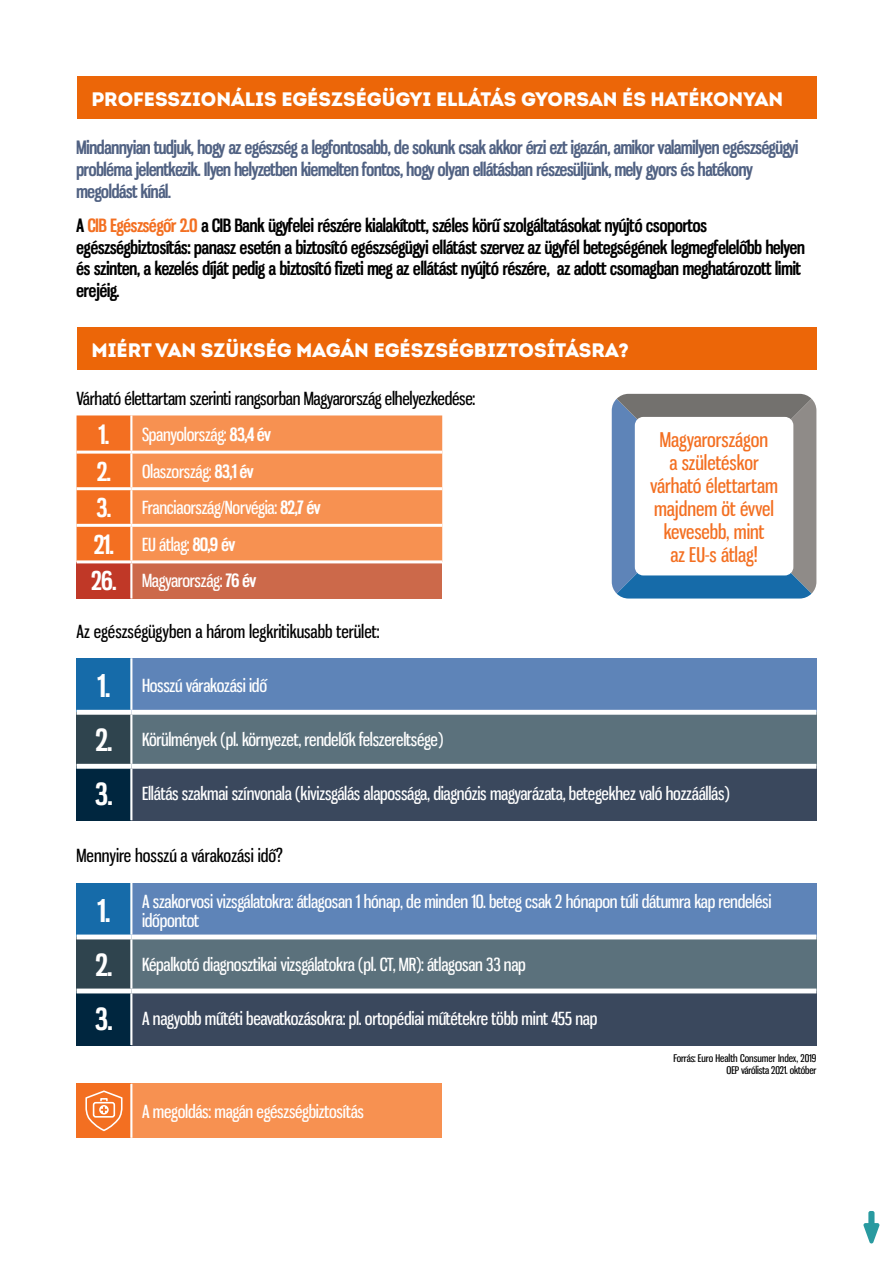
<style>
.page{position:relative;width:893px;height:1263px;background:#fff}
.page>*{position:absolute;margin:0;border:0;box-sizing:border-box;transform-origin:0 0}
.t1{font:700 30px "Gnuolane";color:#fff}
.t2{font:20.25px/23.1px "Gnuolane Rg";color:#f36f21;text-align:center}
.t3{font:900 19.5px "Intro";color:#fff}
.t4{font:18px/18.6px "Gnuolane Rg";letter-spacing:-.015em;color:#fff}
.t5{font:700 18px/21.6px "Gnuolane";color:#000}
.t6{font:700 18px/21.6px "Gnuolane";letter-spacing:-.01em;color:#516283}
.t7{font:18px "Gnuolane Rg";letter-spacing:-.01em;color:#000}
.t8{font:10.5px/12px "Gnuolane Rg";letter-spacing:-.015em;color:#000;text-align:right}
.s1{color:#f36f21}
.s2{font-family:"Gnuolane";font-weight:700;font-size:25.5px}
.s3{font-family:"Gnuolane";font-weight:700}
.s4{font-family:"Gnuolane";font-weight:700;font-size:30px}
</style>
<div class="page">
<div style="left:77px;top:1084px;width:54px;height:54px;background:#f36f21"></div>
<div style="left:131px;top:1084px;width:311px;height:54px;background:#f79151"></div>
<hr style="left:130px;top:1084px;width:2px;height:54px;background:#fff">
<svg style="left:85px;top:1090px;width:38px;height:41px"></svg>
<div style="left:77px;top:658px;width:54px;height:54px;background:#166ba9"></div>
<div style="left:131px;top:658px;width:685px;height:54px;background:#5e84b8"></div>
<div style="left:77px;top:712px;width:54px;height:54px;background:#2f444e"></div>
<div style="left:131px;top:712px;width:685px;height:54px;background:#5b717c"></div>
<div style="left:77px;top:766px;width:54px;height:54px;background:#00263f"></div>
<div style="left:131px;top:766px;width:685px;height:54px;background:#3a485d"></div>
<hr style="left:130px;top:658px;width:2px;height:52px;background:#fff">
<hr style="left:130px;top:715px;width:2px;height:49px;background:#fff">
<hr style="left:130px;top:769px;width:2px;height:51px;background:#fff">
<div style="left:77px;top:710px;width:54px;height:5px;background:#fff"></div>
<div style="left:131px;top:710px;width:685px;height:5px;background:#fff"></div>
<div style="left:77px;top:764px;width:54px;height:5px;background:#fff"></div>
<div style="left:131px;top:764px;width:685px;height:5px;background:#fff"></div>
<div style="left:77px;top:883px;width:54px;height:54px;background:#166ba9"></div>
<div style="left:131px;top:883px;width:685px;height:54px;background:#5e84b8"></div>
<div style="left:77px;top:937px;width:54px;height:54px;background:#2f444e"></div>
<div style="left:131px;top:937px;width:685px;height:54px;background:#5b717c"></div>
<div style="left:77px;top:991px;width:54px;height:54px;background:#00263f"></div>
<div style="left:131px;top:991px;width:685px;height:54px;background:#3a485d"></div>
<hr style="left:130px;top:883px;width:2px;height:51px;background:#fff">
<hr style="left:130px;top:939px;width:2px;height:49px;background:#fff">
<hr style="left:130px;top:993px;width:2px;height:52px;background:#fff">
<div style="left:77px;top:934px;width:54px;height:5px;background:#fff"></div>
<div style="left:131px;top:934px;width:685px;height:5px;background:#fff"></div>
<div style="left:77px;top:988px;width:54px;height:5px;background:#fff"></div>
<div style="left:131px;top:988px;width:685px;height:5px;background:#fff"></div>
<div style="left:77px;top:77px;width:739px;height:42px;background:#ec6608"></div>
<div style="left:77px;top:327px;width:739px;height:43px;background:#ec6608"></div>
<svg style="left:612px;top:394px;width:204px;height:204px;background:#607d98"></svg>
<div style="left:635px;top:417px;width:158px;height:158px;background:#fff;border-radius:9px"></div>
<svg style="left:863px;top:1211px;width:16px;height:32px"></svg>
<div style="left:77px;top:415px;width:53px;height:145px;background:#f36f21"></div>
<div style="left:132px;top:415px;width:310px;height:145px;background:#f79151"></div>
<div style="left:77px;top:562px;width:54px;height:36px;background:#c03827"></div>
<div style="left:131px;top:562px;width:311px;height:36px;background:#cc694a"></div>
<hr style="left:130px;top:563px;width:2px;height:35px;background:#fff">
<hr style="left:77px;top:451px;width:54px;height:3px;background:#fff">
<hr style="left:131px;top:451px;width:311px;height:3px;background:#fff">
<hr style="left:77px;top:487px;width:54px;height:3px;background:#fff">
<hr style="left:131px;top:487px;width:311px;height:3px;background:#fff">
<hr style="left:77px;top:524px;width:54px;height:3px;background:#fff">
<hr style="left:131px;top:524px;width:311px;height:3px;background:#fff">
<hr style="left:77px;top:560px;width:54px;height:3px;background:#fff">
<hr style="left:131px;top:560px;width:311px;height:3px;background:#fff">
<p class="t3" style="left:91px;top:86px;width:693px">PROFESSZIONÁLIS EGÉSZSÉGÜGYI ELLÁTÁS GYORSAN ÉS HATÉKONYAN</p>
<p class="t6" style="left:77px;top:136px;width:723px">Mindannyian tudjuk, hogy az egészség a legfontosabb, de sokunk csak akkor érzi ezt igazán, amikor valamilyen egészségügyi probléma jelentkezik. Ilyen helyzetben kiemelten fontos, hogy olyan ellátásban részesüljünk, mely gyors és hatékony megoldást kínál.</p>
<p class="t5" style="left:77px;top:213px;width:730px">A <span class="s1">CIB Egészségőr 2.0</span> a CIB Bank ügyfelei részére kialakított, széles körű szolgáltatásokat nyújtó csoportos egészségbiztosítás: panasz esetén a biztosító egészségügyi ellátást szervez az ügyfél betegségének legmegfelelőbb helyen és szinten, a kezelés díját pedig a biztosító fizeti meg az ellátást nyújtó részére, az adott csomagban meghatározott limit erejéig.</p>
<p class="t3" style="left:91px;top:337px;width:539px">MIÉRT VAN SZÜKSÉG MAGÁN EGÉSZSÉGBIZTOSÍTÁSRA?</p>
<p class="t7" style="left:77px;top:388px;width:400px">Várható élettartam szerinti rangsorban Magyarország elhelyezkedése:</p>
<p class="t4" style="left:99px;top:425px;width:174px"><span class="s2">1.</span> Spanyolország: <span class="s3">83,4 év</span></p>
<p class="t4" style="left:97px;top:462px;width:158px"><span class="s2">2.</span> Olaszország: <span class="s3">83,1 év</span></p>
<p class="t4" style="left:97px;top:498px;width:225px"><span class="s2">3.</span> Franciaország/Norvégia: <span class="s3">82,7 év</span></p>
<p class="t4" style="left:94px;top:535px;width:142px"><span class="s2">21.</span> EU átlag: <span class="s3">80,9 év</span></p>
<p class="t4" style="left:91px;top:571px;width:166px"><span class="s2">26.</span> Magyarország: <span class="s3">76 év</span></p>
<p class="t7" style="left:77px;top:621px;width:304px">Az egészségügyben a három legkritikusabb terület:</p>
<p class="t2" style="left:650px;top:428px;width:129px">Magyarországon<br>a születéskor várható élettartam majdnem öt évvel kevesebb, mint<br>az EU-s átlag!</p>
<p class="t4" style="left:98px;top:676px;width:171px"><span class="s4">1.</span> Hosszú várakozási idő</p>
<p class="t4" style="left:96px;top:730px;width:349px"><span class="s4">2.</span> Körülmények (pl. környezet, rendelők felszereltsége)</p>
<p class="t4" style="left:96px;top:784px;width:636px"><span class="s4">3.</span> Ellátás szakmai színvonala (kivizsgálás alapossága, diagnózis magyarázata, betegekhez való hozzáállás)</p>
<p class="t7" style="left:77px;top:844px;width:208px">Mennyire hosszú a várakozási idő?</p>
<h1 class="t1" style="left:98px;top:889px;width:14px">1.</h1>
<p class="t4" style="left:142px;top:892px;width:631px">A szakorvosi vizsgálatokra: átlagosan 1 hónap, de minden 10. beteg csak 2 hónapon túli dátumra kap rendelési időpontot</p>
<p class="t4" style="left:96px;top:955px;width:431px"><span class="s4">2.</span> Képalkotó diagnosztikai vizsgálatokra (pl. CT, MR): átlagosan 33 nap</p>
<p class="t4" style="left:96px;top:1009px;width:503px"><span class="s4">3.</span> A nagyobb műtéti beavatkozásokra: pl. ortopédiai műtétekre több mint 455 nap</p>
<p class="t4" style="left:142px;top:1102px;width:223px">A megoldás: magán egészségbiztosítás</p>
<p class="t8" style="left:673px;top:1052px;width:144px">Forrás: Euro Health Consumer Index, 2019<br>OEP várólista 2021. október</p>
</div>
